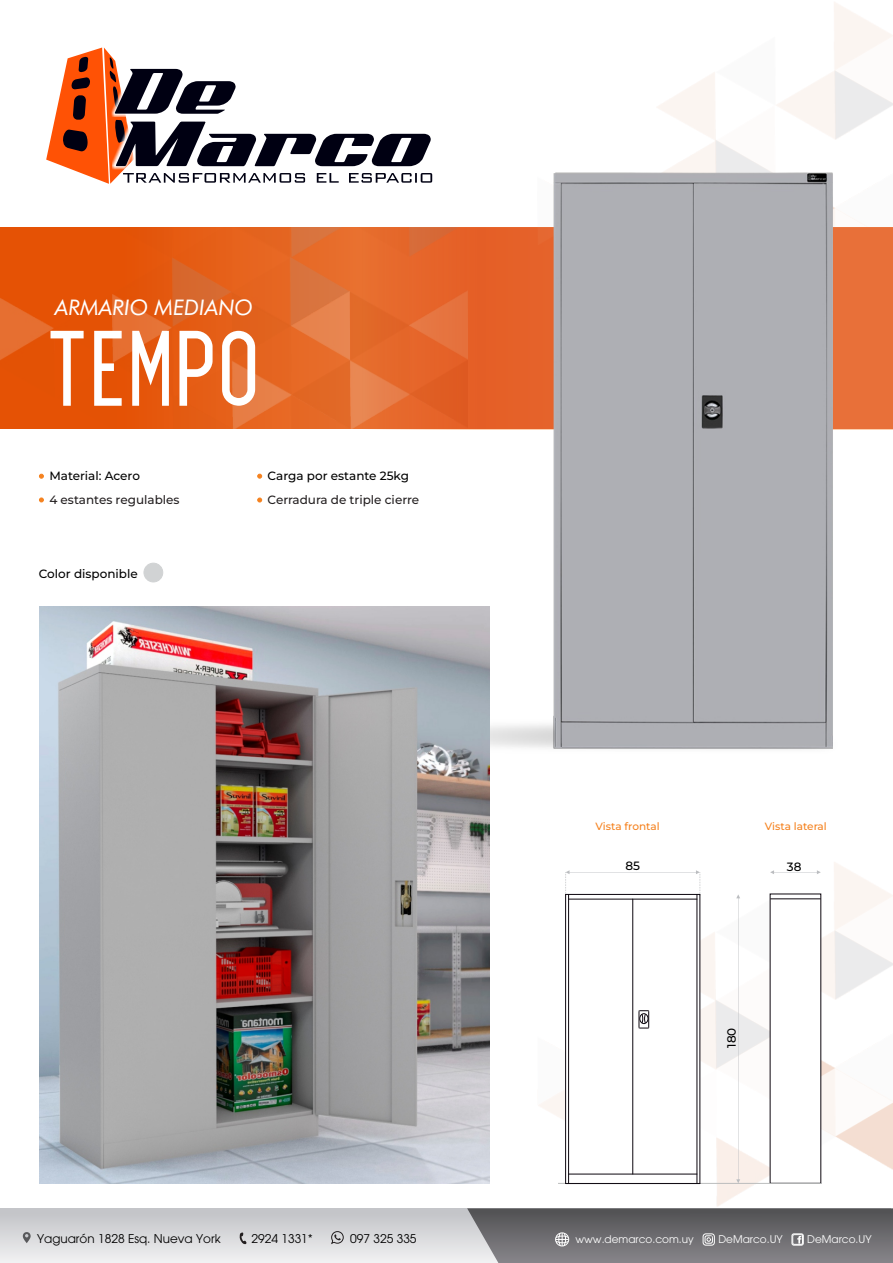
<style>
.page{position:relative;width:893px;height:1263px;background:#fff}
.page>*{position:absolute;margin:0;border:0;box-sizing:border-box;transform-origin:0 0}
.t1{font:105.75px "Exonregular";color:#fff}
.t2{font:italic 21.6px "Futura BT";color:#fff}
.t3{font:500 12px "Montserrat";color:#000}
.t4{font:12px "Avant Garde";color:#000}
.t5{font:500 12px "Montserrat";color:#231f20}
.t6{font:10.5px "Avant Garde";color:#fff}
.t7{font:500 10.5px "Montserrat";color:#f5821f}
</style>
<div class="page">
<img style="left:539px;top:862px;width:354px;height:344px">
<div style="left:566px;top:894px;width:134px;height:289px;background:#fff"></div>
<img style="left:0;top:228px;width:350px;height:201px">
<div style="left:0;top:1208px;width:891px;height:55px;background:linear-gradient(to bottom,#c0c1c5,#f1f1f2)"></div>
<svg style="left:23px;top:1232px;width:8px;height:11px"></svg>
<svg style="left:467px;top:1208px;width:426px;height:55px"></svg>
<div style="left:555px;top:1233px;width:14px;height:13px;border:1px solid #fff;border-radius:50%"></div>
<svg style="left:331px;top:1231px;width:13px;height:13px"></svg>
<svg style="left:239px;top:1232px;width:8px;height:12px"></svg>
<svg style="left:46px;top:47px;width:385px;height:137px"></svg>
<img style="left:354px;top:227px;width:539px;height:202px">
<div style="left:770px;top:893px;width:51px;height:291px;background:#fff"></div>
<hr style="left:770px;top:898px;width:51px;height:1px;background:#0c060e">
<hr style="left:558px;top:1183px;width:264px;height:1px;background:#bbbdbd">
<svg style="left:565px;top:870px;width:136px;height:26px"></svg>
<svg style="left:736px;top:894px;width:4px;height:289px"></svg>
<svg style="left:770px;top:870px;width:51px;height:4px"></svg>
<img style="left:388px;top:160px;width:468px;height:641px">
<img style="left:39px;top:606px;width:450px;height:577px">
<svg style="left:39px;top:497px;width:5px;height:5px"></svg>
<svg style="left:257px;top:498px;width:5px;height:4px"></svg>
<svg style="left:39px;top:474px;width:5px;height:5px"></svg>
<svg style="left:257px;top:474px;width:5px;height:5px"></svg>
<div style="left:144px;top:563px;width:19px;height:19px;background:#d1d3d4;border:1px solid #d1d3d4;border-radius:50%"></div>
<hr style="left:566px;top:894px;width:134px;height:1px;background:#0c060e">
<hr style="left:569px;top:899px;width:128px;height:1px;background:#0c060e">
<hr style="left:699px;top:894px;width:1px;height:289px;background:#0c060e">
<hr style="left:697px;top:894px;width:1px;height:289px;background:#0c060e">
<hr style="left:566px;top:1183px;width:134px;height:1px;background:#0c060e">
<hr style="left:569px;top:1174px;width:128px;height:1px;background:#0c060e">
<hr style="left:565px;top:894px;width:1px;height:289px;background:#0c060e">
<hr style="left:568px;top:894px;width:1px;height:289px;background:#0c060e">
<hr style="left:632px;top:899px;width:1px;height:275px;background:#0c060e">
<svg style="left:638px;top:1010px;width:11px;height:19px"></svg>
<h2 class="t2" style="left:55px;top:299px;width:200px">ARMARIO MEDIANO</h2>
<h1 class="t1" style="left:45px;top:312px;width:217px">TEMPO</h1>
<p class="t3" style="left:49px;top:469px;width:92px">Material: Acero</p>
<p class="t3" style="left:268px;top:468px;width:143px">Carga por estante 25kg</p>
<p class="t5" style="left:49px;top:492px;width:132px">4 estantes regulables</p>
<p class="t5" style="left:268px;top:492px;width:153px">Cerradura de triple cierre</p>
<p class="t3" style="left:39px;top:566px;width:100px">Color disponible</p>
<p class="t7" style="left:596px;top:819px;width:66px">Vista frontal</p>
<p class="t7" style="left:765px;top:819px;width:63px">Vista lateral</p>
<p class="t3" style="left:625px;top:858px;width:16px">85</p>
<p class="t3" style="left:787px;top:859px;width:16px">38</p>
<p class="t3" style="left:724px;top:1048px;width:22px;rotate:-90deg">180</p>
<p class="t4" style="left:37px;top:1234px;width:185px">Yaguarón 1828 Esq. Nueva York</p>
<p class="t4" style="left:251px;top:1234px;width:63px">2924 1331*</p>
<p class="t4" style="left:350px;top:1234px;width:68px">097 325 335</p>
<p class="t6" style="left:575px;top:1235px;width:120px">www.demarco.com.uy</p>
<p class="t6" style="left:718px;top:1235px;width:66px">DeMarco.UY</p>
<p class="t6" style="left:807px;top:1235px;width:66px">DeMarco.UY</p>
</div>
